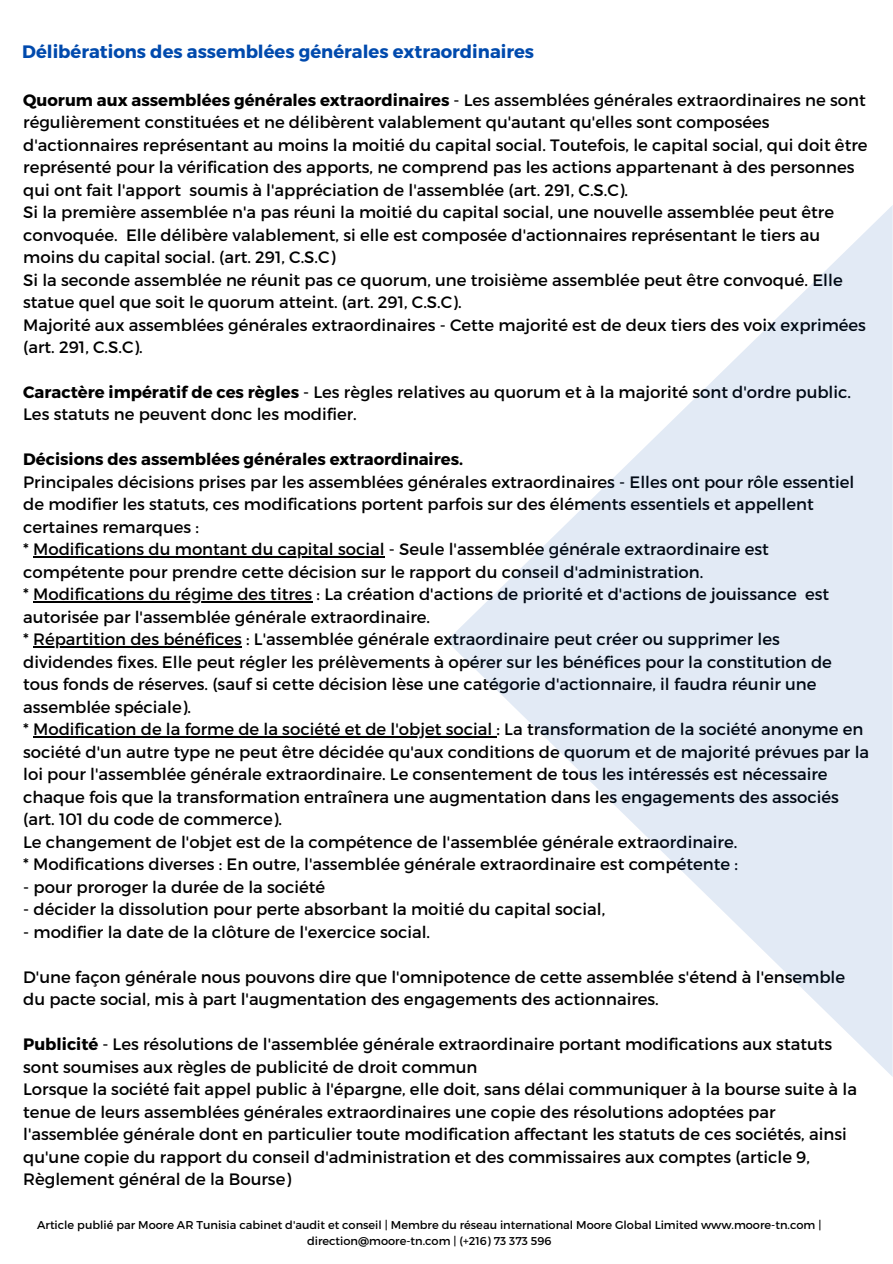
<style>
.page{position:relative;width:893px;height:1264px;background:#fff}
.page>*{position:absolute;margin:0;border:0;box-sizing:border-box;transform-origin:0 0}
.t1{font:700 18px "Montserrat";color:#004aad}
.t2{font:16.5px/22.5px "Montserrat";color:#000}
.t3{font:700 16.5px "Montserrat";color:#000}
.t4{font:11.4px/15.1px "Montserrat";color:#000;text-align:center}
.s1{font-weight:700}
</style>
<div class="page">
<hr style="left:33px;top:556px;width:351px;height:1px;background:#000">
<hr style="left:33px;top:601px;width:279px;height:1px;background:#000">
<hr style="left:33px;top:646px;width:209px;height:1px;background:#000">
<hr style="left:33px;top:736px;width:463px;height:1px;background:#000">
<svg style="left:446px;top:206px;width:446px;height:870px;fill:#eaf0f8"></svg>
<p class="t1" style="left:22px;top:40px;width:513px">Délibérations des assemblées générales extraordinaires</p>
<p class="t2" style="left:23px;top:88px;width:845px"><span class="s1">Quorum aux assemblées générales extraordinaires</span> - Les assemblées générales extraordinaires ne sont régulièrement constituées et ne délibèrent valablement qu'autant qu'elles sont composées d'actionnaires représentant au moins la moitié du capital social. Toutefois, le capital social, qui doit être représenté pour la vérification des apports, ne comprend pas les actions appartenant à des personnes qui ont fait l'apport soumis à l'appréciation de l'assemblée (art. 291, C.S.C).</p>
<p class="t2" style="left:23px;top:200px;width:812px">Si la première assemblée n'a pas réuni la moitié du capital social, une nouvelle assemblée peut être convoquée. Elle délibère valablement, si elle est composée d'actionnaires représentant le tiers au moins du capital social. (art. 291, C.S.C)</p>
<p class="t2" style="left:23px;top:267px;width:821px">Si la seconde assemblée ne réunit pas ce quorum, une troisième assemblée peut être convoqué. Elle statue quel que soit le quorum atteint. (art. 291, C.S.C).</p>
<p class="t2" style="left:23px;top:312px;width:844px">Majorité aux assemblées générales extraordinaires - Cette majorité est de deux tiers des voix exprimées (art. 291, C.S.C).</p>
<p class="t2" style="left:23px;top:380px;width:829px"><span class="s1">Caractère impératif de ces règles</span> - Les règles relatives au quorum et à la majorité sont d'ordre public.<br>Les statuts ne peuvent donc les modifier.</p>
<p class="t3" style="left:23px;top:449px;width:441px">Décisions des assemblées générales extraordinaires.</p>
<p class="t2" style="left:23px;top:470px;width:832px">Principales décisions prises par les assemblées générales extraordinaires - Elles ont pour rôle essentiel de modifier les statuts, ces modifications portent parfois sur des éléments essentiels et appellent certaines remarques :</p>
<p class="t2" style="left:23px;top:537px;width:747px">* Modifications du montant du capital social - Seule l'assemblée générale extraordinaire est compétente pour prendre cette décision sur le rapport du conseil d'administration.</p>
<p class="t2" style="left:23px;top:582px;width:807px">* Modifications du régime des titres : La création d'actions de priorité et d'actions de jouissance est autorisée par l'assemblée générale extraordinaire.</p>
<p class="t2" style="left:23px;top:627px;width:810px">* Répartition des bénéfices : L'assemblée générale extraordinaire peut créer ou supprimer les dividendes fixes. Elle peut régler les prélèvements à opérer sur les bénéfices pour la constitution de tous fonds de réserves. (sauf si cette décision lèse une catégorie d'actionnaire, il faudra réunir une assemblée spéciale).</p>
<p class="t2" style="left:23px;top:717px;width:847px">* Modification de la forme de la société et de l'objet social : La transformation de la société anonyme en société d'un autre type ne peut être décidée qu'aux conditions de quorum et de majorité prévues par la loi pour l'assemblée générale extraordinaire. Le consentement de tous les intéressés est nécessaire chaque fois que la transformation entraînera une augmentation dans les engagements des associés (art. 101 du code de commerce).</p>
<p class="t2" style="left:23px;top:829px;width:715px">Le changement de l'objet est de la compétence de l'assemblée générale extraordinaire.</p>
<p class="t2" style="left:23px;top:852px;width:716px">* Modifications diverses : En outre, l'assemblée générale extraordinaire est compétente :</p>
<p class="t2" style="left:23px;top:874px;width:303px">- pour proroger la durée de la société</p>
<p class="t2" style="left:23px;top:897px;width:583px">- décider la dissolution pour perte absorbant la moitié du capital social,</p>
<p class="t2" style="left:23px;top:919px;width:408px">- modifier la date de la clôture de l'exercice social.</p>
<p class="t2" style="left:23px;top:964px;width:823px">D'une façon générale nous pouvons dire que l'omnipotence de cette assemblée s'étend à l'ensemble du pacte social, mis à part l'augmentation des engagements des actionnaires.</p>
<p class="t2" style="left:23px;top:1032px;width:810px"><span class="s1">Publicité</span> - Les résolutions de l'assemblée générale extraordinaire portant modifications aux statuts sont soumises aux règles de publicité de droit commun</p>
<p class="t2" style="left:23px;top:1077px;width:835px">Lorsque la société fait appel public à l'épargne, elle doit, sans délai communiquer à la bourse suite à la tenue de leurs assemblées générales extraordinaires une copie des résolutions adoptées par l'assemblée générale dont en particulier toute modification affectant les statuts de ces sociétés, ainsi qu'une copie du rapport du conseil d'administration et des commissaires aux comptes (article 9, Règlement général de la Bourse)</p>
<p class="t4" style="left:37px;top:1217px;width:785px">Article publié par Moore AR Tunisia cabinet d'audit et conseil | Membre du réseau international Moore Global Limited www.moore-tn.com | direction@moore-tn.com | (+216) 73 373 596</p>
</div>
